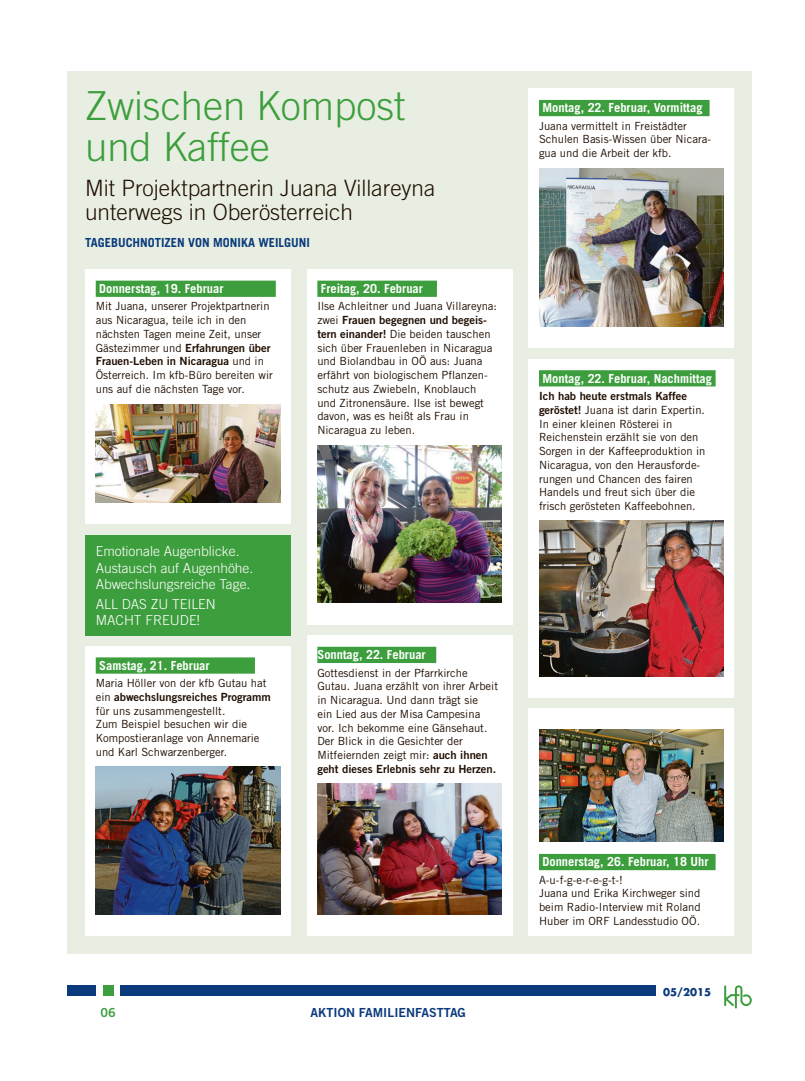
<style>
.page{position:relative;width:805px;height:1081px;background:#fff}
.page>*{position:absolute;margin:0;border:0;box-sizing:border-box;transform-origin:0 0}
.t1{font:300 40px/41.2px "Trade Gothic";color:#3d9e3d}
.t2{font:300 22.5px/23.8px "Trade Gothic";color:#200e00}
.t3{font:300 13.75px/16.2px "Trade Gothic";color:#fff}
.t4{font:700 12.5px "Trade Gothic";color:#fff}
.t5{font:700 12.5px "Trade Gothic";color:#0b3a7c}
.t6{font:12.5px "Trade Gothic Bold Two";color:#0b3a7c}
.t7{font:12.5px "Trade Gothic Bold Two";color:#3d9e3d}
.t8{font:11.25px/13.8px "Trade Gothic";color:#200e00}
.t9{font:11.25px/13.8px "Trade Gothic Bold Two";color:#200e00}
.t10{font:700 10.38px "Futura";color:#0b3a7c}
.s1{font-family:"Trade Gothic"}
.s2{font-family:"Trade Gothic Bold Two"}
</style>
<div class="page">
<div style="left:67px;top:71px;width:684px;height:882px;background:#e8efe2"></div>
<div style="left:85px;top:269px;width:206px;height:255px;background:#fff"></div>
<div style="left:96px;top:281px;width:180px;height:16px;background:#3d9e3d"></div>
<div style="left:85px;top:646px;width:206px;height:289px;background:#fff"></div>
<div style="left:96px;top:657px;width:159px;height:16px;background:#3d9e3d"></div>
<div style="left:528px;top:89px;width:205px;height:259px;background:#fff"></div>
<div style="left:539px;top:100px;width:170px;height:16px;background:#3d9e3d"></div>
<div style="left:528px;top:359px;width:205px;height:338px;background:#fff"></div>
<div style="left:539px;top:370px;width:176px;height:16px;background:#3d9e3d"></div>
<div style="left:528px;top:708px;width:205px;height:227px;background:#fff"></div>
<div style="left:539px;top:854px;width:176px;height:16px;background:#3d9e3d"></div>
<div style="left:306px;top:635px;width:206px;height:300px;background:#fff"></div>
<div style="left:317px;top:647px;width:119px;height:16px;background:#3d9e3d"></div>
<div style="left:306px;top:269px;width:206px;height:356px;background:#fff"></div>
<div style="left:317px;top:281px;width:120px;height:16px;background:#3d9e3d"></div>
<div style="left:120px;top:985px;width:536px;height:11px;background:#0b3a7c"></div>
<div style="left:67px;top:985px;width:29px;height:11px;background:#0b3a7c"></div>
<div style="left:103px;top:985px;width:10px;height:11px;background:#3d9e3d"></div>
<svg style="left:724px;top:985px;width:27px;height:23px"></svg>
<img style="left:96px;top:404px;width:184px;height:99px">
<img style="left:317px;top:445px;width:184px;height:157px">
<img style="left:96px;top:767px;width:184px;height:147px">
<img style="left:317px;top:783px;width:184px;height:131px">
<img style="left:539px;top:169px;width:184px;height:158px">
<img style="left:539px;top:520px;width:184px;height:156px">
<div style="left:85px;top:535px;width:206px;height:100px;background:#3d9e3d"></div>
<img style="left:539px;top:729px;width:184px;height:112px">
<h1 class="t1" style="left:85px;top:85px;width:322px">Zwischen Kompost und Kaffee</h1>
<h2 class="t2" style="left:85px;top:176px;width:352px">Mit Projektpartnerin Juana Villareyna unterwegs in Oberösterreich</h2>
<p class="t5" style="left:85px;top:235px;width:226px">TAGEBUCHNOTIZEN VON MONIKA WEILGUNI</p>
<p class="t4" style="left:99px;top:281px;width:126px">Donnerstag, 19. Februar</p>
<p class="t8" style="left:96px;top:299px;width:175px">Mit Juana, unserer Projektpartnerin aus Nicaragua, teile ich in den nächsten Tagen meine Zeit, unser</p>
<p class="t9" style="left:96px;top:341px;width:176px"><span class="s1">Gästezimmer und</span> Erfahrungen über<br>Frauen-Leben in Nicaragua <span class="s1">und in</span></p>
<p class="t8" style="left:96px;top:368px;width:179px">Österreich. Im kfb-Büro bereiten wir uns auf die nächsten Tage vor.</p>
<p class="t3" style="left:96px;top:543px;width:159px">Emotionale Augenblicke.<br>Austausch auf Augenhöhe.<br>Abwechslungsreiche Tage.</p>
<p class="t3" style="left:96px;top:595px;width:121px">ALL DAS ZU TEILEN<br>MACHT FREUDE!</p>
<p class="t4" style="left:99px;top:658px;width:112px">Samstag, 21. Februar</p>
<p class="t8" style="left:96px;top:676px;width:172px">Maria Höller von der kfb Gutau hat</p>
<p class="t9" style="left:96px;top:690px;width:176px"><span class="s1">ein</span> abwechslungsreiches Programm</p>
<p class="t8" style="left:96px;top:704px;width:165px">für uns zusammengestellt.<br>Zum Beispiel besuchen wir die<br>Kompostieranlage von Annemarie und Karl Schwarzenberger.</p>
<p class="t4" style="left:321px;top:281px;width:104px">Freitag, 20. Februar</p>
<p class="t8" style="left:317px;top:299px;width:181px">Ilse Achleitner und Juana Villareyna:</p>
<p class="t9" style="left:317px;top:313px;width:171px"><span class="s1">zwei</span> Frauen begegnen und begeis-</p>
<p class="t8" style="left:317px;top:327px;width:177px"><span class="s2">tern einander!</span> Die beiden tauschen sich über Frauenleben in Nicaragua und Biolandbau in OÖ aus: Juana erfährt von biologischem Pflanzen&shy;schutz aus Zwiebeln, Knoblauch und Zitronensäure. Ilse ist bewegt davon, was es heißt als Frau in<br>Nicaragua zu leben.</p>
<p class="t4" style="left:317px;top:647px;width:110px">Sonntag, 22. Februar</p>
<p class="t8" style="left:317px;top:665px;width:182px">Gottesdienst in der Pfarrkirche Gutau. Juana erzählt von ihrer Arbeit in Nicaragua. Und dann trägt sie<br>ein Lied aus der Misa Campesina vor. Ich bekomme eine Gänsehaut.<br>Der Blick in die Gesichter der Mitfeiernden zeigt mir: <span class="s2">auch ihnen</span></p>
<p class="t9" style="left:317px;top:762px;width:180px">geht dieses Erlebnis sehr zu Herzen.</p>
<p class="t7" style="left:100px;top:1005px;width:17px">06</p>
<p class="t6" style="left:310px;top:1005px;width:157px">AKTION FAMILIENFASTTAG</p>
<p class="t4" style="left:542px;top:100px;width:161px">Montag, 22. Februar, Vormittag</p>
<p class="t8" style="left:539px;top:119px;width:173px">Juana vermittelt in Freistädter<br>Schulen Basis-Wissen über Nicara&shy;gua und die Arbeit der kfb.</p>
<p class="t4" style="left:542px;top:370px;width:171px">Montag, 22. Februar, Nachmittag</p>
<p class="t9" style="left:539px;top:389px;width:150px">Ich hab heute erstmals Kaffee</p>
<p class="t8" style="left:539px;top:403px;width:168px"><span class="s2">geröstet!</span> Juana ist darin Expertin.<br>In einer kleinen Rösterei in<br>Reichenstein erzählt sie von den<br>Sorgen in der Kaffeeproduktion in<br>Nicaragua, von den Herausforde&shy;rungen und Chancen des fairen<br>Handels und freut sich über die frisch gerösteten Kaffeebohnen.</p>
<p class="t4" style="left:542px;top:854px;width:167px">Donnerstag, 26. Februar, 18 Uhr</p>
<p class="t8" style="left:539px;top:872px;width:163px">A-u-f-g-e-r-e-g-t-!<br>Juana und Erika Kirchweger sind beim Radio-Interview mit Roland<br>Huber im ORF Landesstudio OÖ.</p>
<p class="t10" style="left:663px;top:985px;width:50px">05/2015</p>
</div>
